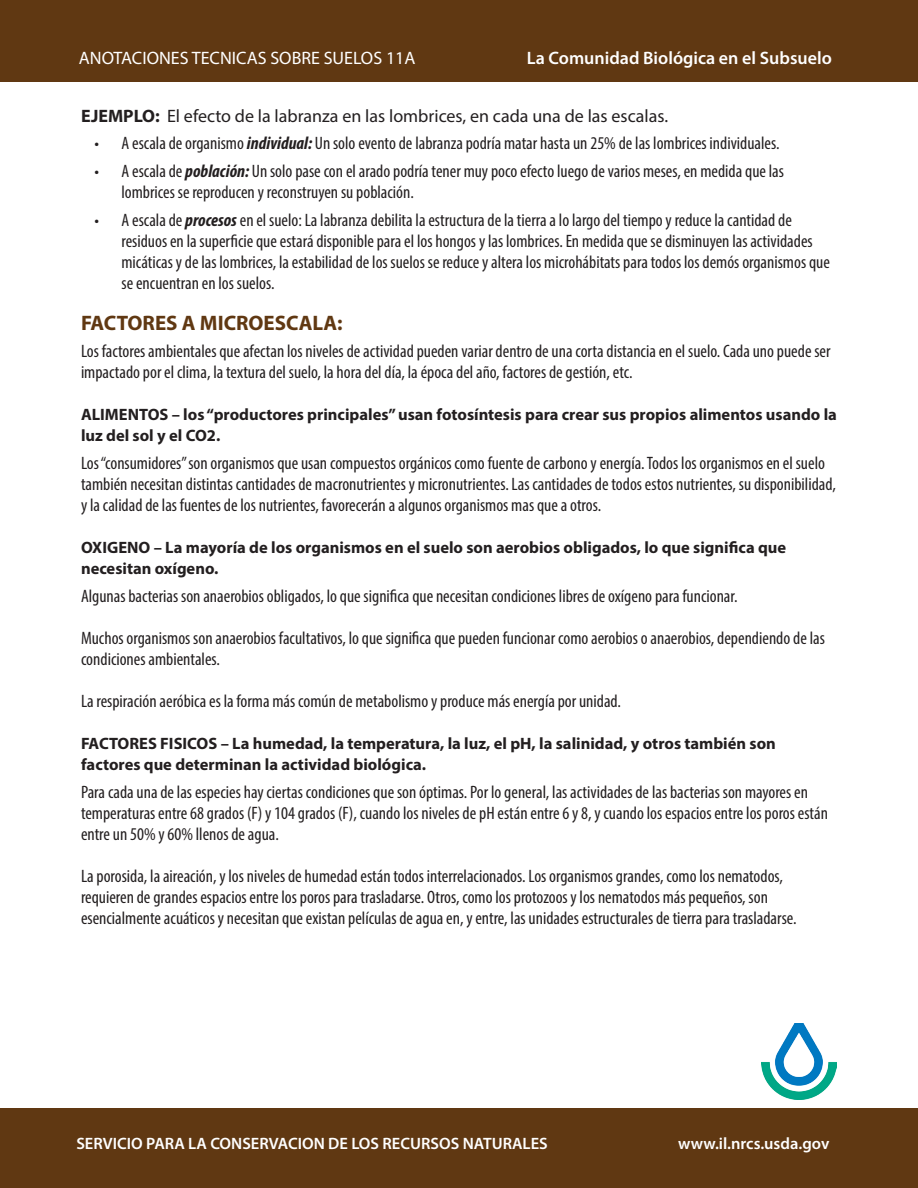
<style>
.page{position:relative;width:918px;height:1188px;background:#fff}
.page>*{position:absolute;margin:0;border:0;box-sizing:border-box;transform-origin:0 0}
.Header_1{font:700 21px "Myriad Pro";color:#603812}
.t1{font:condensed 18px/21px "Myriad Pro";color:#231f20}
.Sub-Header{font:18px "Myriad Pro";color:#231f20}
.t2{font:18px "Myriad Pro";color:#fff}
.t3{font:600 18px "Myriad Pro";color:#fff}
.Sub-Header-2{font:700 16.5px/21px "Myriad Pro";color:#231f20}
.t4{font:600 16.5px "Myriad Pro";color:#fff}
.s1{font-weight:700}
.s2{font-weight:700;font-style:italic}
</style>
<div class="page">
<div style="left:1px;top:1108px;width:917px;height:80px;background:#603812"></div>
<div style="left:1px;top:0;width:917px;height:82px;background:#603812"></div>
<img style="left:761px;top:1023px;width:76px;height:77px">
<p class="t2" style="left:79px;top:46px;width:338px">ANOTACIONES TECNICAS SOBRE SUELOS 11A</p>
<p class="t3" style="left:527px;top:46px;width:306px">La Comunidad Biológica en el Subsuelo</p>
<p class="Sub-Header" style="left:81px;top:104px;width:589px"><span class="s1">EJEMPLO:</span> El efecto de la labranza en las lombrices, en cada una de las escalas.</p>
<p class="t1" style="left:94px;top:133px;width:687px">• A escala de organismo <span class="s2">individual:</span> Un solo evento de labranza podría matar hasta un 25% de las lombrices individuales.</p>
<p class="t1" style="left:122px;top:160px;width:664px;text-indent:-27px">• A escala de <span class="s2">población:</span> Un solo pase con el arado podría tener muy poco efecto luego de varios meses, en medida que las lombrices se reproducen y reconstruyen su población.</p>
<p class="t1" style="left:122px;top:209px;width:710px;text-indent:-27px">• A escala de <span class="s2">procesos</span> en el suelo: La labranza debilita la estructura de la tierra a lo largo del tiempo y reduce la cantidad de residuos en la superficie que estará disponible para el los hongos y las lombrices. En medida que se disminuyen las actividades micáticas y de las lombrices, la estabilidad de los suelos se reduce y altera los microhábitats para todos los demós organismos que se encuentran en los suelos.</p>
<p class="Header_1" style="left:81px;top:309px;width:263px">FACTORES A MICROESCALA:</p>
<p class="t1" style="left:81px;top:341px;width:751px">Los factores ambientales que afectan los niveles de actividad pueden variar dentro de una corta distancia en el suelo. Cada uno puede ser impactado por el clima, la textura del suelo, la hora del día, la época del año, factores de gestión, etc.</p>
<p class="Sub-Header-2" style="left:81px;top:404px;width:758px">ALIMENTOS – los “productores principales” usan fotosíntesis para crear sus propios alimentos usando la luz del sol y el CO2.</p>
<p class="t1" style="left:81px;top:453px;width:756px">Los “consumidores” son organismos que usan compuestos orgánicos como fuente de carbono y energía. Todos los organismos en el suelo también necesitan distintas cantidades de macronutrientes y micronutrientes. Las cantidades de todos estos nutrientes, su disponibilidad, y la calidad de las fuentes de los nutrientes, favorecerán a algunos organismos mas que a otros.</p>
<p class="Sub-Header-2" style="left:81px;top:537px;width:707px">OXIGENO – La mayoría de los organismos en el suelo son aerobios obligados, lo que significa que necesitan oxígeno.</p>
<p class="t1" style="left:81px;top:585px;width:658px">Algunas bacterias son anaerobios obligados, lo que significa que necesitan condiciones libres de oxígeno para funcionar.</p>
<p class="t1" style="left:81px;top:627px;width:745px">Muchos organismos son anaerobios facultativos, lo que significa que pueden funcionar como aerobios o anaerobios, dependiendo de las condiciones ambientales.</p>
<p class="t1" style="left:81px;top:690px;width:542px">La respiración aeróbica es la forma más común de metabolismo y produce más energía por unidad.</p>
<p class="Sub-Header-2" style="left:81px;top:732px;width:696px">FACTORES FISICOS – La humedad, la temperatura, la luz, el pH, la salinidad, y otros también son factores que determinan la actividad biológica.</p>
<p class="t1" style="left:81px;top:781px;width:749px">Para cada una de las especies hay ciertas condiciones que son óptimas. Por lo general, las actividades de las bacterias son mayores en temperaturas entre 68 grados (F) y 104 grados (F), cuando los niveles de pH están entre 6 y 8, y cuando los espacios entre los poros están entre un 50% y 60% llenos de agua.</p>
<p class="t1" style="left:81px;top:865px;width:717px">La porosida, la aireación, y los niveles de humedad están todos interrelacionados. Los organismos grandes, como los nematodos, requieren de grandes espacios entre los poros para trasladarse. Otros, como los protozoos y los nematodos más pequeños, son esencialmente acuáticos y necesitan que existan películas de agua en, y entre, las unidades estructurales de tierra para trasladarse.</p>
<p class="t4" style="left:76px;top:1133px;width:473px">SERVICIO PARA LA CONSERVACION DE LOS RECURSOS NATURALES</p>
<p class="t4" style="left:678px;top:1133px;width:153px">www.il.nrcs.usda.gov</p>
</div>
